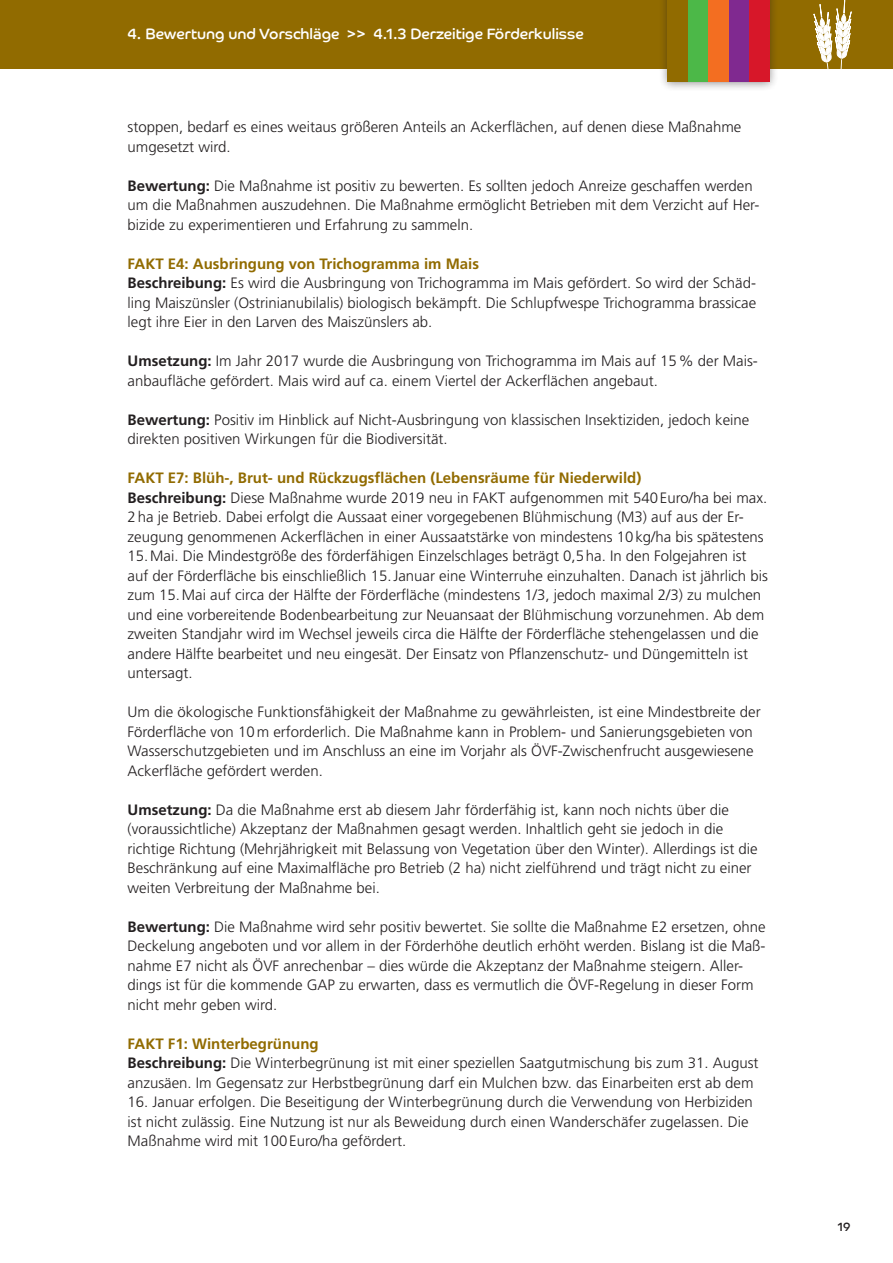
<style>
.page{position:relative;width:893px;height:1263px;background:#fff}
.page>*{position:absolute;margin:0;border:0;box-sizing:border-box;transform-origin:0 0}
.Fließtext{font:300 15px/19.5px "Frutiger LT Pro";color:#231f20}
.t1{font:15px "Co Headline";color:#fff}
.t2{font:700 15px "Frutiger LT Pro";color:#916b00}
.t3{font:12px "Co Headline";color:#231f20}
.s1{font-weight:700}
</style>
<div class="page">
<div style="left:0;top:0;width:893px;height:69px;background:#916b00"></div>
<div style="left:659px;top:0;width:120px;height:91px;background:#231f20;opacity:.5"></div>
<div style="left:722px;top:0;width:32px;height:82px;background:#802990"></div>
<div style="left:678px;top:0;width:40px;height:82px;background:#4cb848"></div>
<div style="left:749px;top:0;width:21px;height:82px;background:#d71729"></div>
<div style="left:708px;top:0;width:21px;height:82px;background:#f36e21"></div>
<div style="left:668px;top:0;width:20px;height:82px;background:#916b00"></div>
<svg style="left:813px;top:0;width:39px;height:69px"></svg>
<p class="t1" style="left:128px;top:25px;width:458px">4. Bewertung und Vorschläge &gt;&gt; 4.1.3 Derzeitige Förderkulisse</p>
<p class="t1" style="left:228px;top:25px;width:560px">der landwirtschaftlichen Förderung und Vorschläge für ihre Weiterentwicklung</p>
<p class="Fließtext" style="left:128px;top:117px;width:615px">stoppen, bedarf es eines weitaus größeren Anteils an Ackerflächen, auf denen diese Maßnahme umgesetzt wird.</p>
<p class="Fließtext" style="left:128px;top:176px;width:633px"><span class="s1">Bewertung:</span> Die Maßnahme ist positiv zu bewerten. Es sollten jedoch Anreize geschaffen werden um die Maßnahmen auszudehnen. Die Maßnahme ermöglicht Betrieben mit dem Verzicht auf Her&shy;bizide zu experimentieren und Erfahrung zu sammeln.</p>
<h5 class="t2" style="left:128px;top:254px;width:353px">FAKT E4: Ausbringung von Trichogramma im Mais</h5>
<p class="Fließtext" style="left:128px;top:273px;width:630px;text-align:justify"><span class="s1">Beschreibung:</span> Es wird die Ausbringung von Trichogramma im Mais gefördert. So wird der Schäd&shy;ling Maiszünsler (Ostrinianubilalis) biologisch bekämpft. Die Schlupfwespe Trichogramma brassicae legt ihre Eier in den Larven des Maiszünslers ab.</p>
<p class="Fließtext" style="left:128px;top:351px;width:632px"><span class="s1">Umsetzung:</span> Im Jahr 2017 wurde die Ausbringung von Trichogramma im Mais auf 15% der Mais&shy;anbaufläche gefördert. Mais wird auf ca. einem Viertel der Ackerflächen angebaut.</p>
<p class="Fließtext" style="left:128px;top:410px;width:623px"><span class="s1">Bewertung:</span> Positiv im Hinblick auf Nicht-Ausbringung von klassischen Insektiziden, jedoch keine direkten positiven Wirkungen für die Biodiversität.</p>
<h5 class="t2" style="left:128px;top:469px;width:515px">FAKT E7: Blüh-, Brut- und Rückzugsflächen (Lebensräume für Niederwild)</h5>
<p class="Fließtext" style="left:128px;top:488px;width:642px"><span class="s1">Beschreibung:</span> Diese Maßnahme wurde 2019 neu in FAKT aufgenommen mit 540Euro/ha bei max.<br>2ha je Betrieb. Dabei erfolgt die Aussaat einer vorgegebenen Blühmischung (M3) auf aus der Er&shy;zeugung genommenen Ackerflächen in einer Aussaatstärke von mindestens 10kg/ha bis spätestens 15.Mai. Die Mindestgröße des förderfähigen Einzelschlages beträgt 0,5ha. In den Folgejahren ist auf der Förderfläche bis einschließlich 15.Januar eine Winterruhe einzuhalten. Danach ist jährlich bis zum 15.Mai auf circa der Hälfte der Förderfläche (mindestens 1/3, jedoch maximal 2/3) zu mulchen und eine vorbereitende Bodenbearbeitung zur Neuansaat der Blühmischung vorzunehmen. Ab dem zweiten Standjahr wird im Wechsel jeweils circa die Hälfte der Förderfläche stehengelassen und die andere Hälfte bearbeitet und neu eingesät. Der Einsatz von Pflanzenschutz- und Düngemitteln ist untersagt.</p>
<p class="Fließtext" style="left:128px;top:702px;width:635px">Um die ökologische Funktionsfähigkeit der Maßnahme zu gewährleisten, ist eine Mindestbreite der Förderfläche von 10m erforderlich. Die Maßnahme kann in Problem- und Sanierungsgebieten von Wasserschutzgebieten und im Anschluss an eine im Vorjahr als ÖVF-Zwischenfrucht ausgewiesene Ackerfläche gefördert werden.</p>
<p class="Fließtext" style="left:128px;top:800px;width:632px"><span class="s1">Umsetzung:</span> Da die Maßnahme erst ab diesem Jahr förderfähig ist, kann noch nichts über die (voraussichtliche) Akzeptanz der Maßnahmen gesagt werden. Inhaltlich geht sie jedoch in die richtige Richtung (Mehrjährigkeit mit Belassung von Vegetation über den Winter). Allerdings ist die Beschränkung auf eine Maximalfläche pro Betrieb (2 ha) nicht zielführend und trägt nicht zu einer weiten Verbreitung der Maßnahme bei.</p>
<p class="Fließtext" style="left:128px;top:917px;width:640px"><span class="s1">Bewertung:</span> Die Maßnahme wird sehr positiv bewertet. Sie sollte die Maßnahme E2 ersetzen, ohne Deckelung angeboten und vor allem in der Förderhöhe deutlich erhöht werden. Bislang ist die Maß&shy;nahme E7 nicht als ÖVF anrechenbar – dies würde die Akzeptanz der Maßnahme steigern. Aller&shy;dings ist für die kommende GAP zu erwarten, dass es vermutlich die ÖVF-Regelung in dieser Form nicht mehr geben wird.</p>
<h5 class="t2" style="left:128px;top:1034px;width:193px">FAKT F1: Winterbegrünung</h5>
<p class="Fließtext" style="left:128px;top:1053px;width:633px"><span class="s1">Beschreibung:</span> Die Winterbegrünung ist mit einer speziellen Saatgutmischung bis zum 31. August anzusäen. Im Gegensatz zur Herbstbegrünung darf ein Mulchen bzw. das Einarbeiten erst ab dem</p>
<p class="Fließtext" style="left:128px;top:1092px;width:627px">16. Januar erfolgen. Die Beseitigung der Winterbegrünung durch die Verwendung von Herbiziden ist nicht zulässig. Eine Nutzung ist nur als Beweidung durch einen Wanderschäfer zugelassen. Die<br>Maßnahme wird mit 100Euro/ha gefördert.</p>
<p class="t3" style="left:838px;top:1220px;width:14px">19</p>
</div>
